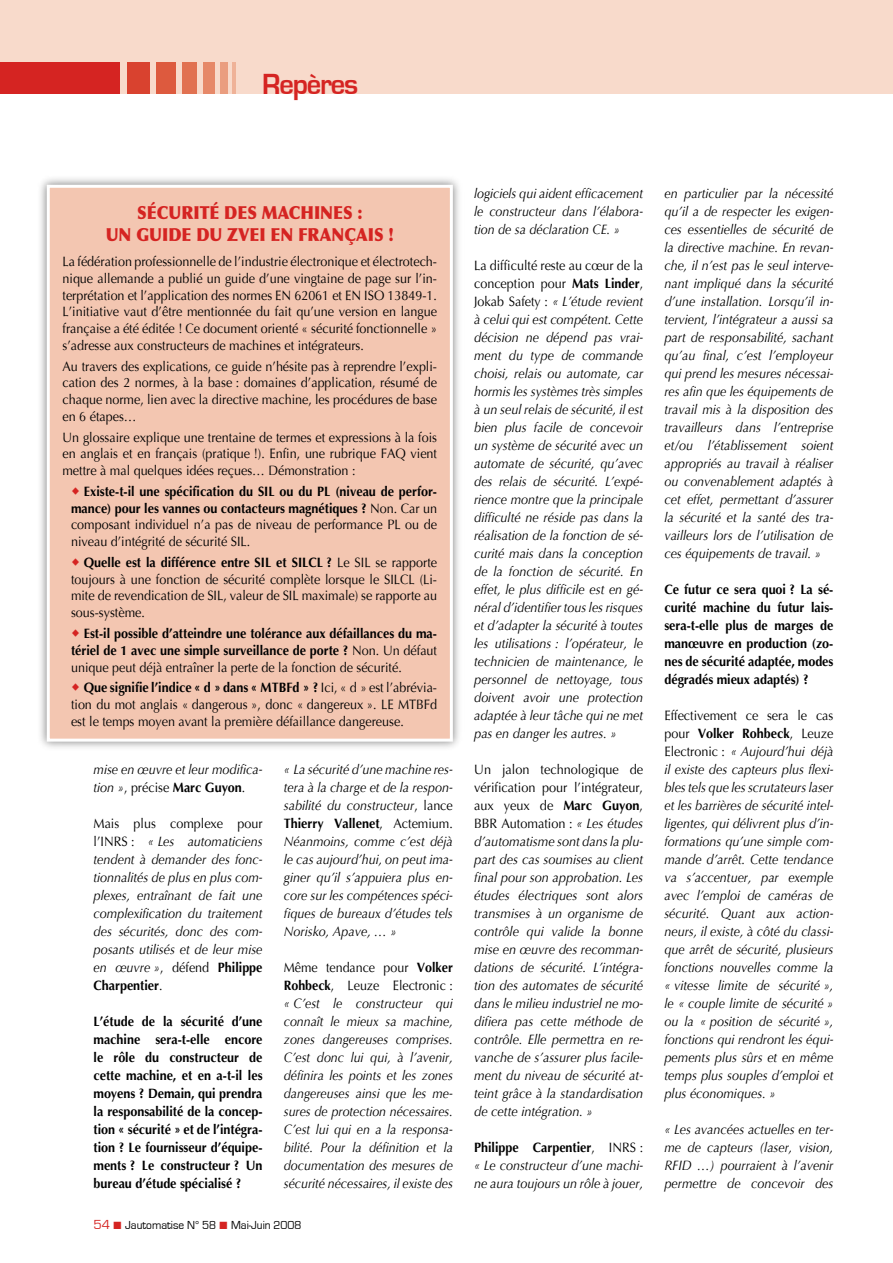
<style>
.page{position:relative;width:893px;height:1263px;background:#fff}
.page>*{position:absolute;margin:0;border:0;box-sizing:border-box;transform-origin:0 0}
.t1{font:700 30px "Eurostile";letter-spacing:-.04em;color:#d52422;scale:.95 1}
.t2{font:900 18px/22px "Optima";color:#d52422;text-align:center;scale:.9 1}
.t3{font:italic 13.5px/18px "Optima";color:#000;text-align:justify;scale:.93 1}
.t4{font:13.5px/16.6px "Optima";color:#000;text-align:justify;scale:.93 1}
.t5{font:700 13.5px/18px "Optima";color:#000;text-align:justify;scale:.93 1}
.t6{font:italic 13.5px/18px "Optima";color:#000;text-align:justify;scale:.94 1}
.t7{font:italic 13.5px/18px "Optima";color:#000;text-align:justify;scale:.92 1}
.t8{font:12px "Eurostile";color:#000;scale:.95 1}
.s1{font-weight:400}
.s2{font-weight:700}
.s3{font-style:normal}
.s4{font-weight:700;font-style:normal}
.s5{font-size:13.5px;color:#d52422}
.s6{color:#d52422}
</style>
<div class="page">
<div style="left:0;top:0;width:893px;height:94px;background:#f8dacb"></div>
<div style="left:0;top:62px;width:120px;height:32px;background:#d52422"></div>
<div style="left:128px;top:62px;width:22px;height:32px;background:#d9422f"></div>
<div style="left:157px;top:62px;width:19px;height:32px;background:#dd5a3e"></div>
<div style="left:182px;top:62px;width:15px;height:32px;background:#e17151"></div>
<div style="left:203px;top:62px;width:11px;height:32px;background:#e68868"></div>
<div style="left:220px;top:62px;width:7px;height:32px;background:#ea9d7f"></div>
<hr style="left:232px;top:62px;width:4px;height:32px;background:#efb298">
<div style="left:37px;top:175px;width:427px;height:576px;background:#000;opacity:.5"></div>
<div style="left:48px;top:186px;width:403px;height:554px;background:#f3c6b1"></div>
<div style="left:47px;top:185px;width:406px;height:557px;border:3px solid #fff"></div>
<h1 class="t1" style="left:262px;top:68px;width:103px">Repères</h1>
<h2 class="t2" style="left:106px;top:202px;width:322px">SÉCURITÉ DES MACHINES :<br>UN GUIDE DU ZVEI EN FRANÇAIS !</h2>
<p class="t4" style="left:63px;top:254px;width:404px">La fédération professionnelle de l’industrie électronique et électrotech&shy;nique allemande a publié un guide d’une vingtaine de page sur l’in&shy;terprétation et l’application des normes EN 62061 et EN ISO 13849-1.<br>L’initiative vaut d’être mentionnée du fait qu’une version en langue française a été éditée ! Ce document orienté « sécurité fonctionnelle » s’adresse aux constructeurs de machines et intégrateurs.</p>
<p class="t4" style="left:63px;top:358px;width:404px">Au travers des explications, ce guide n’hésite pas à reprendre l’expli&shy;cation des 2 normes, à la base : domaines d’application, résumé de chaque norme, lien avec la directive machine, les procédures de base en 6 étapes…</p>
<p class="t4" style="left:63px;top:429px;width:404px">Un glossaire explique une trentaine de termes et expressions à la fois en anglais et en français (pratique !). Enfin, une rubrique FAQ vient mettre à mal quelques idées reçues… Démonstration :</p>
<p class="t5" style="left:71px;top:483px;width:395px;line-height:16.6px;text-indent:13px">Existe-t-il une spécification du SIL ou du PL (niveau de perfor&shy;mance) pour les vannes ou contacteurs magnétiques ? <span class="s1">Non. Car un composant individuel n’a pas de niveau de performance PL ou de niveau d’intégrité de sécurité SIL.</span></p>
<p class="t4" style="left:71px;top:554px;width:395px;text-indent:13px"><span class="s2">Quelle est la différence entre SIL et SILCL ?</span> Le SIL se rapporte toujours à une fonction de sécurité complète lorsque le SILCL (Li&shy;mite de revendication de SIL, valeur de SIL maximale) se rapporte au sous-système.</p>
<p class="t5" style="left:71px;top:625px;width:395px;line-height:16.6px;text-indent:13px">Est-il possible d’atteindre une tolérance aux défaillances du ma&shy;tériel de 1 avec une simple surveillance de porte ? <span class="s1">Non. Un défaut unique peut déjà entraîner la perte de la fonction de sécurité.</span></p>
<p class="t4" style="left:71px;top:680px;width:395px;text-indent:13px"><span class="s2">Que signifie l’indice « d » dans « MTBFd » ?</span> Ici, « d » est l’abrévia&shy;tion du mot anglais « dangerous », donc « dangereux ». LE MTBFd est le temps moyen avant la première défaillance dangereuse.</p>
<p class="t3" style="left:94px;top:761px;width:183px">mise en œuvre et leur modifica&shy;tion »<span class="s3">, précise</span> <span class="s4">Marc Guyon</span><span class="s3">.</span></p>
<p class="t3" style="left:94px;top:815px;width:183px"><span class="s3">Mais plus complexe pour l’INRS :</span> « Les automaticiens tendent à demander des fonc&shy;tionnalités de plus en plus com&shy;plexes, entraînant de fait une complexification du traitement des sécurités, donc des com&shy;posants utilisés et de leur mise en œuvre »<span class="s3">, défend</span> <span class="s4">Philippe Charpentier</span><span class="s3">.</span></p>
<p class="t5" style="left:94px;top:1013px;width:183px">L’étude de la sécurité d’une machine sera-t-elle encore le rôle du constructeur de cette machine, et en a-t-il les moyens ? Demain, qui prendra la responsabilité de la concep&shy;tion « sécurité » et de l’intégra&shy;tion ? Le fournisseur d’équipe&shy;ments ? Le constructeur ? Un bureau d’étude spécialisé ?</p>
<p class="t3" style="left:284px;top:761px;width:183px">« La sécurité d’une machine res&shy;tera à la charge et de la respon&shy;sabilité du constructeur<span class="s3">, lance </span><span class="s4">Thierry Vallenet</span><span class="s3">, Actemium.<br></span>Néanmoins, comme c’est déjà le cas aujourd’hui, on peut ima&shy;giner qu’il s’appuiera plus en&shy;core sur les compétences spéci&shy;fiques de bureaux d’études tels Norisko, Apave, … »</p>
<p class="t7" style="left:284px;top:959px;width:185px"><span class="s3">Même tendance pour</span> <span class="s4">Volker Rohbeck</span><span class="s3">, Leuze Electronic : </span>« C’est le constructeur qui connaît le mieux sa machine, zones dangereuses comprises.<br>C’est donc lui qui, à l’avenir, définira les points et les zones dangereuses ainsi que les me&shy;sures de protection nécessaires.<br>C’est lui qui en a la responsa&shy;bilité. Pour la définition et la documentation des mesures de sécurité nécessaires, il existe des</p>
<p class="t8" style="left:94px;top:1218px;width:220px"><span class="s5">54</span> <span class="s6">■</span> Jautomatise N° 58 <span class="s6">■</span> Mai-Juin 2008</p>
<p class="t7" style="left:474px;top:185px;width:185px">logiciels qui aident efficacement le constructeur dans l’élabora&shy;tion de sa déclaration CE. »</p>
<p class="t3" style="left:474px;top:257px;width:183px"><span class="s3">La difficulté reste au cœur de la conception pour</span> <span class="s4">Mats Linder</span><span class="s3">, Jokab Safety :</span> « L’étude revient à celui qui est compétent. Cette décision ne dépend pas vrai&shy;ment du type de commande choisi, relais ou automate, car hormis les systèmes très simples à un seul relais de sécurité, il est bien plus facile de concevoir un système de sécurité avec un automate de sécurité, qu’avec des relais de sécurité. L’expé&shy;rience montre que la principale difficulté ne réside pas dans la réalisation de la fonction de sé&shy;curité mais dans la conception de la fonction de sécurité. En effet, le plus difficile est en gé&shy;néral d’identifier tous les risques et d’adapter la sécurité à toutes les utilisations : l’opérateur, le technicien de maintenance, le personnel de nettoyage, tous doivent avoir une protection adaptée à leur tâche qui ne met pas en danger les autres. »</p>
<p class="t6" style="left:474px;top:761px;width:181px"><span class="s3">Un jalon technologique de vérification pour l’intégrateur, aux yeux de</span> <span class="s4">Marc Guyon</span><span class="s3">, BBR Automation :</span> « Les études d’automatisme sont dans la plu&shy;part des cas soumises au client final pour son approbation. Les études électriques sont alors transmises à un organisme de contrôle qui valide la bonne mise en œuvre des recomman&shy;dations de sécurité. L’intégra&shy;tion des automates de sécurité dans le milieu industriel ne mo&shy;difiera pas cette méthode de contrôle. Elle permettra en re&shy;vanche de s’assurer plus facile&shy;ment du niveau de sécurité at&shy;teint grâce à la standardisation de cette intégration. »</p>
<p class="t3" style="left:474px;top:1139px;width:183px"><span class="s4">Philippe Carpentier</span><span class="s3">, INRS : </span>« Le constructeur d’une machi&shy;ne aura toujours un rôle à jouer,</p>
<p class="t3" style="left:664px;top:185px;width:183px">en particulier par la nécessité qu’il a de respecter les exigen&shy;ces essentielles de sécurité de la directive machine. En revan&shy;che, il n’est pas le seul interve&shy;nant impliqué dans la sécurité d’une installation. Lorsqu’il in&shy;tervient, l’intégrateur a aussi sa part de responsabilité, sachant qu’au final, c’est l’employeur qui prend les mesures nécessai&shy;res afin que les équipements de travail mis à la disposition des travailleurs dans l’entreprise et/ou l’établissement soient appropriés au travail à réaliser ou convenablement adaptés à cet effet, permettant d’assurer la sécurité et la santé des tra&shy;vailleurs lors de l’utilisation de ces équipements de travail. »</p>
<p class="t5" style="left:664px;top:581px;width:183px">Ce futur ce sera quoi ? La sé&shy;curité machine du futur lais&shy;sera-t-elle plus de marges de manœuvre en production (zo&shy;nes de sécurité adaptée, modes dégradés mieux adaptés) ?</p>
<p class="t3" style="left:664px;top:707px;width:183px"><span class="s3">Effectivement ce sera le cas pour</span> <span class="s4">Volker Rohbeck</span><span class="s3">, Leuze Electronic :</span> « Aujourd’hui déjà il existe des capteurs plus flexi&shy;bles tels que les scrutateurs laser et les barrières de sécurité intel&shy;ligentes, qui délivrent plus d’in&shy;formations qu’une simple com&shy;mande d’arrêt. Cette tendance va s’accentuer, par exemple avec l’emploi de caméras de sécurité. Quant aux action&shy;neurs, il existe, à côté du classi&shy;que arrêt de sécurité, plusieurs fonctions nouvelles comme la « vitesse limite de sécurité », le « couple limite de sécurité » ou la « position de sécurité », fonctions qui rendront les équi&shy;pements plus sûrs et en même temps plus souples d’emploi et plus économiques. »</p>
<p class="t3" style="left:664px;top:1121px;width:183px">« Les avancées actuelles en ter&shy;me de capteurs (laser, vision, RFID …) pourraient à l’avenir permettre de concevoir des</p>
</div>
